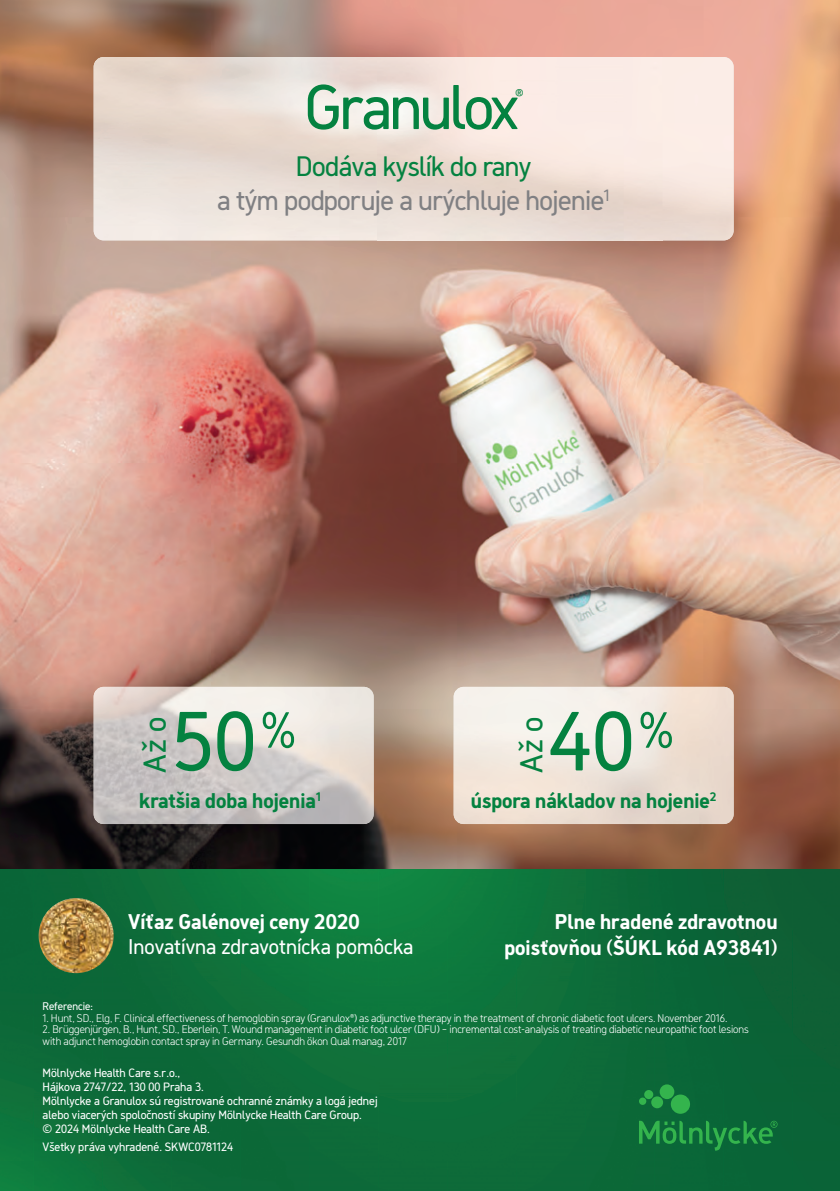
<style>
.page{position:relative;width:840px;height:1191px;background:#fff}
.page>*{position:absolute;margin:0;border:0;box-sizing:border-box;transform-origin:0 0}
.t1{font:83.6px "Molnlycke Sans";color:#048240}
.t2{font:63px "Molnlycke Sans";letter-spacing:-.045em;color:#048240}
.t3{font:31.4px "Molnlycke Sans";color:#048240}
.t4{font:28px/33.6px "Molnlycke Sans";letter-spacing:-.02em;color:#808083;text-align:center}
.t5{font:22.2px "Molnlycke Sans";color:#048240}
.t6{font:700 21.2px/25.4px "Molnlycke Sans";color:#fff;text-align:right}
.t7{font:700 21.2px "Molnlycke Sans";color:#048240}
.t8{font:21.2px "Molnlycke Sans";color:#fff}
.t9{font:12px/14px "Molnlycke Sans";color:#fff}
.t10{font:300 11px/11.4px "Molnlycke Sans";letter-spacing:-.005em;color:#fff}
.t11{font:11px "Molnlycke Sans";letter-spacing:-.005em;color:#fff}
.s1{color:#048240}
</style>
<div class="page">
<img style="left:0;top:0;width:839px;height:870px">
<svg style="left:0;top:870px;width:839px;height:321px;fill:#0d6b39"></svg>
<svg style="left:638px;top:1084px;width:139px;height:66px"></svg>
<img style="left:39px;top:898px;width:75px;height:75px;border-radius:38px">
<img style="left:94px;top:57px;width:639px;height:183px">
<img style="left:94px;top:687px;width:279px;height:137px">
<img style="left:453px;top:687px;width:280px;height:137px">
<svg style="left:832px;top:1189px;width:8px;height:2px"></svg>
<h2 class="t2" style="left:304px;top:69px;width:216px">Granulox</h2>
<h3 class="t5" style="left:515px;top:84px;width:9px">®</h3>
<h3 class="t4" style="left:217px;top:149px;width:394px"><span class="s1">Dodáva kyslík do rany<br></span>a tým podporuje a urýchluje hojenie<sup>1</sup></h3>
<h3 class="t3" style="left:136px;top:772px;width:57px;rotate:-90deg">Až o</h3>
<h1 class="t1" style="left:172px;top:691px;width:126px">50 <sup>%</sup></h1>
<h1 class="t1" style="left:549px;top:691px;width:127px">40 <sup>%</sup></h1>
<h3 class="t3" style="left:512px;top:772px;width:57px;rotate:-90deg">Až o</h3>
<h3 class="t7" style="left:139px;top:787px;width:183px">kratšia doba hojenia<sup>1</sup></h3>
<h3 class="t6" style="left:128px;top:908px;width:233px">Víťaz Galénovej ceny 2020</h3>
<h3 class="t8" style="left:128px;top:934px;width:287px">Inovatívna zdravotnícka pomôcka</h3>
<h3 class="t7" style="left:470px;top:787px;width:247px">úspora nákladov na hojenie<sup>2</sup></h3>
<h3 class="t6" style="left:504px;top:908px;width:274px">Plne hradené zdravotnou poisťovňou (ŠÚKL kód A93841)</h3>
<p class="t11" style="left:43px;top:1000px;width:52px">Referencie:</p>
<p class="t10" style="left:43px;top:1012px;width:686px">1. Hunt, SD., Elg, F. Clinical effectiveness of hemoglobin spray (Granulox®) as adjunctive therapy in the treatment of chronic diabetic foot ulcers. November 2016.</p>
<p class="t10" style="left:43px;top:1023px;width:707px">2. Brüggenjürgen, B., Hunt, SD., Eberlein, T. Wound management in diabetic foot ulcer (DFU) – incremental cost-analysis of treating diabetic neuropathic foot lesions with adjunct hemoglobin contact spray in Germany. Gesundh ökon Qual manag, 2017</p>
<p class="t9" style="left:43px;top:1065px;width:336px">Mölnlycke Health Care s.r.o.,<br>Hájkova 2747/22, 130 00 Praha 3.<br>Mölnlycke a Granulox sú registrované ochranné známky a logá jednej alebo viacerých spoločností skupiny Mölnlycke Health Care Group.<br>© 2024 Mölnlycke Health Care AB.</p>
<p class="t9" style="left:43px;top:1139px;width:192px">Všetky práva vyhradené. SKWC0781124</p>
</div>
